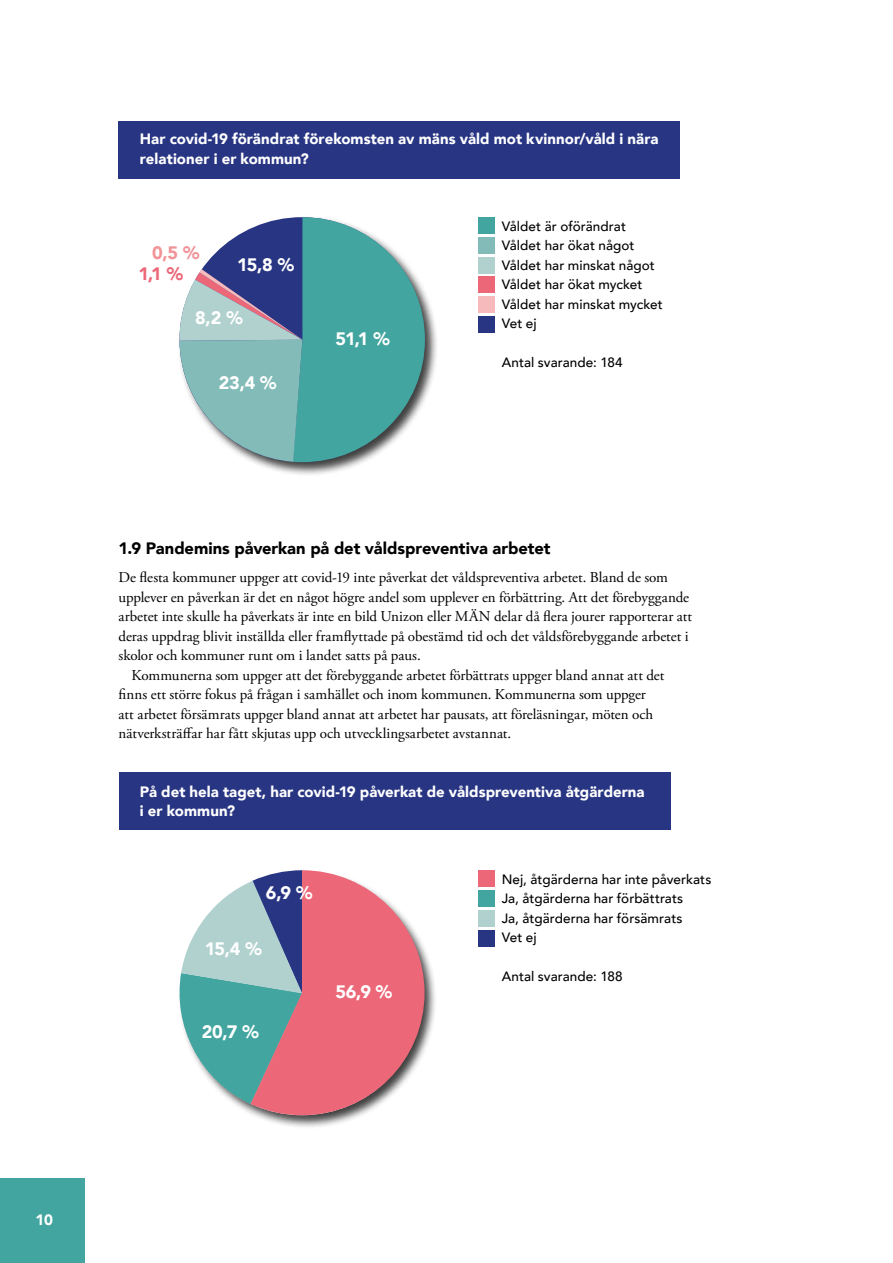
<style>
.page{position:relative;width:893px;height:1263px;background:#fff}
.page>*{position:absolute;margin:0;border:0;box-sizing:border-box;transform-origin:0 0}
.t1{font:900 18px "Avenir";letter-spacing:-.035em;color:#fff}
.t2{font:900 18px "Avenir";color:#ec6778}
.t3{font:900 18px "Avenir";color:#f29398}
.t4{font:900 16.5px "Avenir";letter-spacing:-.005em;color:#000}
.t5{font:15px "Adobe Garamond Pro";letter-spacing:-.005em;color:#000}
.t6{font:900 15px/19.5px "Avenir";letter-spacing:.005em;color:#fff}
.t7{font:500 13.5px/19.5px "Avenir";letter-spacing:.005em;color:#000}
</style>
<div class="page">
<div style="left:0;top:1178px;width:85px;height:85px;background:#43a5a0"></div>
<div style="left:179px;top:870px;width:258px;height:259px;background:#000;opacity:.75"></div>
<div style="left:119px;top:772px;width:551px;height:57px;background:#283583"></div>
<div style="left:119px;top:121px;width:561px;height:57px;background:#283583"></div>
<div style="left:177px;top:215px;width:262px;height:261px;background:#000;opacity:.75"></div>
<div style="left:478px;top:217px;width:16px;height:16px;background:#43a5a0"></div>
<div style="left:478px;top:870px;width:16px;height:16px;background:#ec6778"></div>
<div style="left:478px;top:257px;width:16px;height:16px;background:#b1d1cf"></div>
<div style="left:478px;top:910px;width:16px;height:16px;background:#b1d1cf"></div>
<div style="left:478px;top:237px;width:16px;height:16px;background:#82bbb7"></div>
<div style="left:478px;top:890px;width:16px;height:16px;background:#43a5a0"></div>
<div style="left:478px;top:277px;width:16px;height:16px;background:#ec6778"></div>
<div style="left:478px;top:297px;width:16px;height:16px;background:#f7babc"></div>
<div style="left:478px;top:930px;width:16px;height:16px;background:#283583"></div>
<div style="left:478px;top:317px;width:16px;height:16px;background:#283583"></div>
<svg style="left:179px;top:217px;width:246px;height:245px"></svg>
<svg style="left:179px;top:870px;width:246px;height:245px"></svg>
<p class="t6" style="left:140px;top:129px;width:520px">Har covid-19 förändrat förekomsten av mäns våld mot kvinnor/våld i nära relationer i er kommun?</p>
<p class="t3" style="left:152px;top:237px;width:49px">0,5 %</p>
<p class="t2" style="left:138px;top:258px;width:46px">1,1 %</p>
<p class="t1" style="left:237px;top:250px;width:58px">15,8 %</p>
<p class="t1" style="left:195px;top:302px;width:49px">8,2 %</p>
<p class="t1" style="left:219px;top:367px;width:59px">23,4 %</p>
<p class="t1" style="left:336px;top:323px;width:56px">51,1 %</p>
<p class="t7" style="left:502px;top:215px;width:163px">Våldet är oförändrat<br>Våldet har ökat något<br>Våldet har minskat något<br>Våldet har ökat mycket<br>Våldet har minskat mycket<br>Vet ej</p>
<p class="t7" style="left:502px;top:352px;width:122px">Antal svarande: 184</p>
<p class="t4" style="left:119px;top:534px;width:434px">1.9 Pandemins påverkan på det våldspreventiva arbetet</p>
<p class="t5" style="left:119px;top:569px;width:551px">De flesta kommuner uppger att covid-19 inte påverkat det våldspreventiva arbetet. Bland de som</p>
<p class="t5" style="left:119px;top:588px;width:572px">upplever en påverkan är det en något högre andel som upplever en förbättring. Att det förebyggande</p>
<p class="t5" style="left:119px;top:608px;width:575px">arbetet inte skulle ha påverkats är inte en bild Unizon eller MÄN delar då flera jourer rapporterar att</p>
<p class="t5" style="left:119px;top:627px;width:571px">deras uppdrag blivit inställda eller framflyttade på obestämd tid och det våldsförebyggande arbetet i</p>
<p class="t5" style="left:119px;top:647px;width:304px">skolor och kommuner runt om i landet satts på paus.</p>
<p class="t5" style="left:131px;top:666px;width:535px">Kommunerna som uppger att det förebyggande arbetet förbättrats uppger bland annat att det</p>
<p class="t5" style="left:119px;top:686px;width:529px">finns ett större fokus på frågan i samhället och inom kommunen. Kommunerna som uppger</p>
<p class="t5" style="left:119px;top:705px;width:536px">att arbetet försämrats uppger bland annat att arbetet har pausats, att föreläsningar, möten och</p>
<p class="t5" style="left:119px;top:725px;width:394px">nätverksträffar har fått skjutas upp och utvecklingsarbetet avstannat.</p>
<p class="t6" style="left:140px;top:781px;width:506px">På det hela taget, har covid-19 påverkat de våldspreventiva åtgärderna i er kommun?</p>
<p class="t1" style="left:266px;top:878px;width:48px">6,9 %</p>
<p class="t1" style="left:205px;top:933px;width:59px">15,4 %</p>
<p class="t1" style="left:202px;top:1016px;width:59px">20,7 %</p>
<p class="t1" style="left:336px;top:976px;width:58px">56,9 %</p>
<p class="t7" style="left:502px;top:868px;width:211px">Nej, åtgärderna har inte påverkats<br>Ja, åtgärderna har förbättrats<br>Ja, åtgärderna har försämrats<br>Vet ej</p>
<p class="t7" style="left:502px;top:966px;width:122px">Antal svarande: 188</p>
<p class="t6" style="left:36px;top:1209px;width:19px">10</p>
</div>
